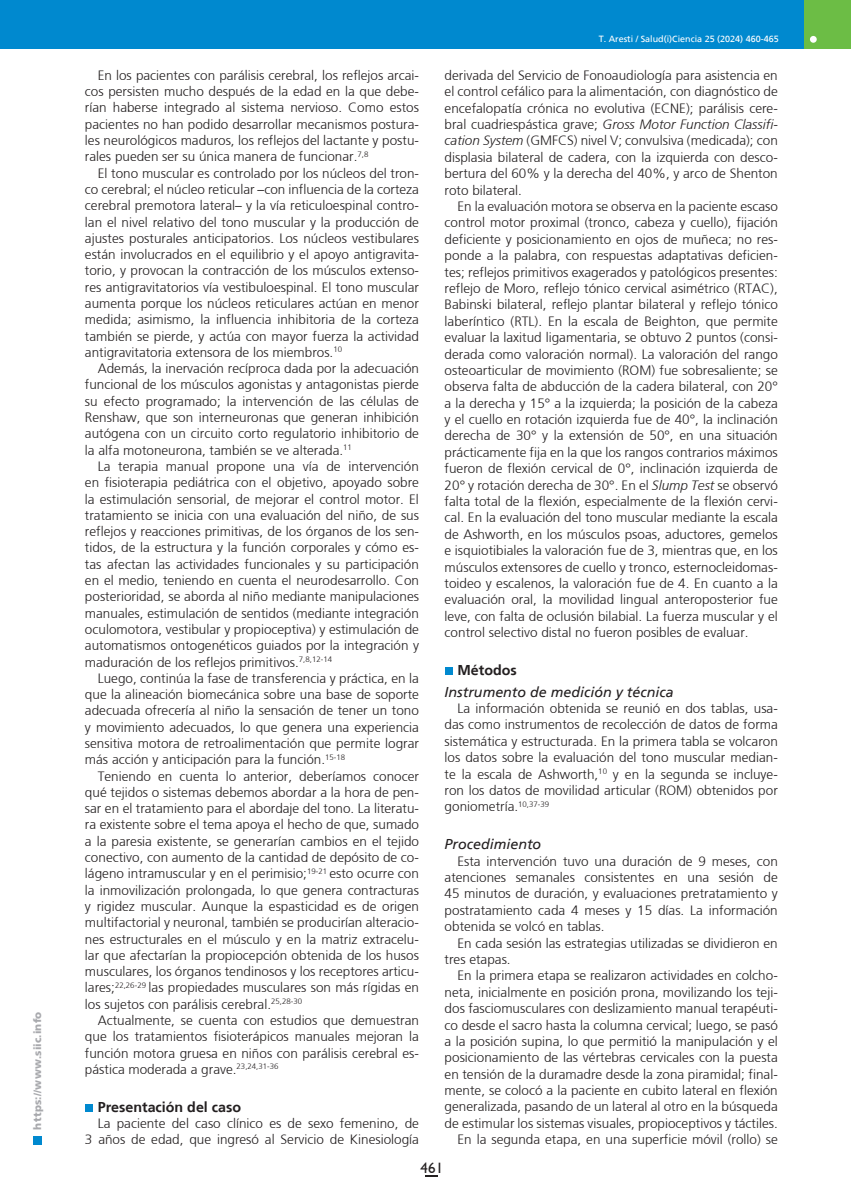
<style>
.page{position:relative;width:851px;height:1191px;background:#fff}
.page>*{position:absolute;margin:0;border:0;box-sizing:border-box;transform-origin:0 0}
.t1{font:15px "Humanist 521 BT";color:#231f20}
.t2{font:italic 14.25px "Frutiger";color:#231f20}
.t3{font:700 14.25px "Frutiger";color:#231f20}
.t4{font:300 13.5px/16.4px "Frutiger";color:#231f20;text-align:justify}
.t5{font:900 10.5px "Frutiger";letter-spacing:.015em;color:#a8a9ad}
.t6{font:9px "Frutiger";color:#fff}
.s1{font-style:italic}
</style>
<div class="page">
<div style="left:1px;top:0;width:849px;height:49px;background:#0089cf"></div>
<div style="left:804px;top:0;width:46px;height:49px;background:#6cbd45"></div>
<svg style="left:809px;top:36px;width:7px;height:7px"></svg>
<div style="left:33px;top:1135px;width:9px;height:9px;background:#0089cf"></div>
<svg style="left:425px;top:1175px;width:13px;height:1px"></svg>
<div style="left:85px;top:1103px;width:8px;height:8px;background:#0089cf"></div>
<div style="left:445px;top:667px;width:7px;height:7px;background:#0089cf"></div>
<p class="t5" style="left:31px;top:1129px;width:120px;rotate:-90deg">https://www.siic.info</p>
<p class="t4" style="left:85px;top:67px;width:335px;text-indent:13px">En los pacientes con parálisis cerebral, los reflejos arcai&shy;cos persisten mucho después de la edad en la que debe&shy;rían haberse integrado al sistema nervioso. Como estos pacientes no han podido desarrollar mecanismos postura&shy;les neurológicos maduros, los reflejos del lactante y postu&shy;rales pueden ser su única manera de funcionar.<sup>7,8</sup></p>
<p class="t4" style="left:85px;top:165px;width:335px;text-indent:13px">El tono muscular es controlado por los núcleos del tron&shy;co cerebral; el núcleo reticular –con influencia de la corteza cerebral premotora lateral– y la vía reticuloespinal contro&shy;lan el nivel relativo del tono muscular y la producción de ajustes posturales anticipatorios. Los núcleos vestibulares están involucrados en el equilibrio y el apoyo antigravita&shy;torio, y provocan la contracción de los músculos extenso&shy;res antigravitatorios vía vestibuloespinal. El tono muscular aumenta porque los núcleos reticulares actúan en menor medida; asimismo, la influencia inhibitoria de la corteza también se pierde, y actúa con mayor fuerza la actividad antigravitatoria extensora de los miembros.<sup>10</sup></p>
<p class="t4" style="left:85px;top:360px;width:335px;text-indent:13px">Además, la inervación recíproca dada por la adecuación funcional de los músculos agonistas y antagonistas pierde su efecto programado; la intervención de las células de Renshaw, que son interneuronas que generan inhibición autógena con un circuito corto regulatorio inhibitorio de la alfa motoneurona, también se ve alterada.<sup>11</sup></p>
<p class="t4" style="left:85px;top:458px;width:335px;text-indent:13px">La terapia manual propone una vía de intervención en fisioterapia pediátrica con el objetivo, apoyado sobre la estimulación sensorial, de mejorar el control motor. El tratamiento se inicia con una evaluación del niño, de sus reflejos y reacciones primitivas, de los órganos de los sen&shy;tidos, de la estructura y la función corporales y cómo es&shy;tas afectan las actividades funcionales y su participación en el medio, teniendo en cuenta el neurodesarrollo. Con posterioridad, se aborda al niño mediante manipulaciones manuales, estimulación de sentidos (mediante integración oculomotora, vestibular y propioceptiva) y estimulación de automatismos ontogenéticos guiados por la integración y maduración de los reflejos primitivos.<sup>7,8,12-14</sup></p>
<p class="t4" style="left:85px;top:670px;width:335px;text-indent:13px">Luego, continúa la fase de transferencia y práctica, en la que la alineación biomecánica sobre una base de soporte adecuada ofrecería al niño la sensación de tener un tono y movimiento adecuados, lo que genera una experiencia sensitiva motora de retroalimentación que permite lograr más acción y anticipación para la función.<sup>15-18</sup></p>
<p class="t4" style="left:85px;top:767px;width:335px;text-indent:13px">Teniendo en cuenta lo anterior, deberíamos conocer qué tejidos o sistemas debemos abordar a la hora de pen&shy;sar en el tratamiento para el abordaje del tono. La literatu&shy;ra existente sobre el tema apoya el hecho de que, sumado a la paresia existente, se generarían cambios en el tejido conectivo, con aumento de la cantidad de depósito de co&shy;lágeno intramuscular y en el perimisio;<sup>19-21</sup> esto ocurre con la inmovilización prolongada, lo que genera contracturas y rigidez muscular. Aunque la espasticidad es de origen multifactorial y neuronal, también se producirían alteracio&shy;nes estructurales en el músculo y en la matriz extracelu&shy;lar que afectarían la propiocepción obtenida de los husos musculares, los órganos tendinosos y los receptores articu&shy;lares;<sup>22,26-29</sup> las propiedades musculares son más rígidas en los sujetos con parálisis cerebral.<sup>25,28-30</sup></p>
<p class="t4" style="left:85px;top:1012px;width:335px;text-indent:13px">Actualmente, se cuenta con estudios que demuestran que los tratamientos fisioterápicos manuales mejoran la función motora gruesa en niños con parálisis cerebral es&shy;pástica moderada a grave.<sup>23,24,31-36</sup></p>
<p class="t3" style="left:98px;top:1098px;width:145px">Presentación del caso</p>
<p class="t4" style="left:85px;top:1115px;width:335px;text-align:right">La paciente del caso clínico es de sexo femenino, de<br>3 años de edad, que ingresó al Servicio de Kinesiología</p>
<p class="t6" style="left:598px;top:33px;width:182px">T. Aresti / Salud(i)Ciencia 25 (2024) 460-465</p>
<p class="t4" style="left:444px;top:67px;width:334px">derivada del Servicio de Fonoaudiología para asistencia en el control cefálico para la alimentación, con diagnóstico de encefalopatía crónica no evolutiva (ECNE); parálisis cere&shy;bral cuadriespástica grave; <span class="s1">Gross Motor Function Classifi&shy;cation System</span> (GMFCS) nivel V; convulsiva (medicada); con displasia bilateral de cadera, con la izquierda con desco&shy;bertura del 60% y la derecha del 40%, y arco de Shenton roto bilateral.</p>
<p class="t4" style="left:444px;top:198px;width:335px;text-indent:13px">En la evaluación motora se observa en la paciente escaso control motor proximal (tronco, cabeza y cuello), fijación deficiente y posicionamiento en ojos de muñeca; no res&shy;ponde a la palabra, con respuestas adaptativas deficien&shy;tes; reflejos primitivos exagerados y patológicos presentes: reflejo de Moro, reflejo tónico cervical asimétrico (RTAC), Babinski bilateral, reflejo plantar bilateral y reflejo tónico laberíntico (RTL). En la escala de Beighton, que permite evaluar la laxitud ligamentaria, se obtuvo 2 puntos (consi&shy;derada como valoración normal). La valoración del rango osteoarticular de movimiento (ROM) fue sobresaliente; se observa falta de abducción de la cadera bilateral, con 20° a la derecha y 15° a la izquierda; la posición de la cabeza y el cuello en rotación izquierda fue de 40°, la inclinación derecha de 30° y la extensión de 50°, en una situación prácticamente fija en la que los rangos contrarios máximos fueron de flexión cervical de 0°, inclinación izquierda de 20° y rotación derecha de 30°. En el <span class="s1">Slump Test</span> se observó falta total de la flexión, especialmente de la flexión cervi&shy;cal. En la evaluación del tono muscular mediante la escala de Ashworth, en los músculos psoas, aductores, gemelos e isquiotibiales la valoración fue de 3, mientras que, en los músculos extensores de cuello y tronco, esternocleidomas&shy;toideo y escalenos, la valoración fue de 4. En cuanto a la evaluación oral, la movilidad lingual anteroposterior fue leve, con falta de oclusión bilabial. La fuerza muscular y el control selectivo distal no fueron posibles de evaluar.</p>
<p class="t3" style="left:457px;top:661px;width:61px">Métodos</p>
<p class="t2" style="left:444px;top:683px;width:230px">Instrumento de medición y técnica</p>
<p class="t4" style="left:444px;top:700px;width:334px;text-indent:13px">La información obtenida se reunió en dos tablas, usa&shy;das como instrumentos de recolección de datos de forma sistemática y estructurada. En la primera tabla se volcaron los datos sobre la evaluación del tono muscular median&shy;te la escala de Ashworth,<sup>10</sup> y en la segunda se incluye&shy;ron los datos de movilidad articular (ROM) obtenidos por goniometría.<sup>10,37-39</sup></p>
<p class="t2" style="left:444px;top:836px;width:98px">Procedimiento</p>
<p class="t4" style="left:444px;top:852px;width:334px;text-indent:13px">Esta intervención tuvo una duración de 9 meses, con atenciones semanales consistentes en una sesión de 45 minutos de duración, y evaluaciones pretratamiento y postratamiento cada 4 meses y 15 días. La información obtenida se volcó en tablas.</p>
<p class="t4" style="left:444px;top:934px;width:334px;text-indent:13px">En cada sesión las estrategias utilizadas se dividieron en tres etapas.</p>
<p class="t4" style="left:444px;top:967px;width:335px;text-align:right">En la primera etapa se realizaron actividades en colcho&shy;neta, inicialmente en posición prona, movilizando los teji&shy;dos fasciomusculares con deslizamiento manual terapéuti&shy;co desde el sacro hasta la columna cervical; luego, se pasó a la posición supina, lo que permitió la manipulación y el posicionamiento de las vértebras cervicales con la puesta en tensión de la duramadre desde la zona piramidal; final&shy;mente, se colocó a la paciente en cubito lateral en flexión generalizada, pasando de un lateral al otro en la búsqueda de estimular los sistemas visuales, propioceptivos y táctiles.<br>En la segunda etapa, en una superficie móvil (rollo) se</p>
<p class="t1" style="left:420px;top:1158px;width:24px">461</p>
</div>
